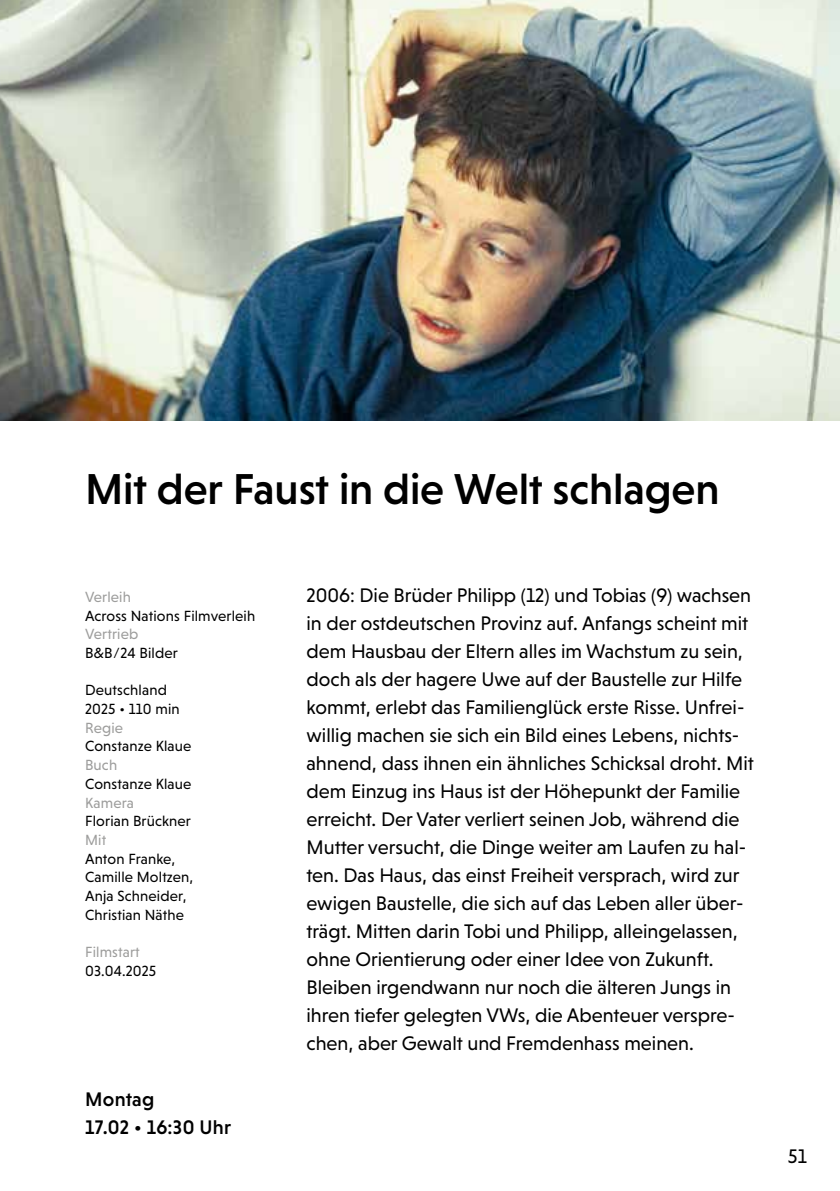
<style>
.page{position:relative;width:840px;height:1191px;background:#fff}
.page>*{position:absolute;margin:0;border:0;box-sizing:border-box;transform-origin:0 0}
.t1{font:500 44px "Niveau Grotesk";letter-spacing:-.005em;color:#000}
.t2{font:20px/28px "Niveau Grotesk";color:#000}
.t3{font:500 20px/28px "Niveau Grotesk";letter-spacing:.015em;color:#000}
.t4{font:15px/18.6px "Niveau Grotesk";letter-spacing:.01em;color:#000}
.t5{font:15px "Niveau Grotesk";letter-spacing:.01em;color:#9d9d9c}
</style>
<div class="page">
<img style="left:0;top:0;width:839px;height:420px">
<h1 class="t1" style="left:85px;top:464px;width:635px">Mit der Faust in die Welt schlagen</h1>
<p class="t5" style="left:85px;top:588px;width:47px">Verleih</p>
<p class="t4" style="left:85px;top:606px;width:171px">Across Nations Filmverleih</p>
<p class="t5" style="left:85px;top:626px;width:55px">Vertrieb</p>
<p class="t4" style="left:85px;top:643px;width:94px">B&amp;B/24 Bilder</p>
<p class="t4" style="left:85px;top:681px;width:96px">Deutschland<br>2025 • 110 min</p>
<p class="t5" style="left:85px;top:719px;width:39px">Regie</p>
<p class="t4" style="left:85px;top:737px;width:108px">Constanze Klaue</p>
<p class="t5" style="left:85px;top:756px;width:34px">Buch</p>
<p class="t4" style="left:85px;top:774px;width:108px">Constanze Klaue</p>
<p class="t5" style="left:85px;top:794px;width:50px">Kamera</p>
<p class="t4" style="left:85px;top:811px;width:107px">Florian Brückner</p>
<p class="t5" style="left:85px;top:831px;width:23px">Mit</p>
<p class="t4" style="left:85px;top:849px;width:110px">Anton Franke,<br>Camille Moltzen,<br>Anja Schneider,<br>Christian Näthe</p>
<p class="t5" style="left:85px;top:943px;width:56px">Filmstart</p>
<p class="t4" style="left:85px;top:961px;width:72px">03.04.2025</p>
<p class="t3" style="left:85px;top:1085px;width:147px">Montag<br>17.02 • 16:30 Uhr</p>
<p class="t2" style="left:306px;top:581px;width:448px">2006: Die Brüder Philipp (12) und Tobias (9) wachsen in der ostdeutschen Provinz auf. Anfangs scheint mit dem Hausbau der Eltern alles im Wachstum zu sein, doch als der hagere Uwe auf der Baustelle zur Hilfe kommt, erlebt das Familienglück erste Risse. Unfrei&shy;willig machen sie sich ein Bild eines Lebens, nichts&shy;ahnend, dass ihnen ein ähnliches Schicksal droht. Mit dem Einzug ins Haus ist der Höhepunkt der Familie erreicht. Der Vater verliert seinen Job, während die Mutter versucht, die Dinge weiter am Laufen zu hal&shy;ten. Das Haus, das einst Freiheit versprach, wird zur ewigen Baustelle, die sich auf das Leben aller über&shy;trägt. Mitten darin Tobi und Philipp, alleingelassen, ohne Orientierung oder einer Idee von Zukunft.<br>Bleiben irgendwann nur noch die älteren Jungs in ihren tiefer gelegten VWs, die Abenteuer verspre&shy;chen, aber Gewalt und Fremdenhass meinen.</p>
<p class="t2" style="left:787px;top:1142px;width:21px">51</p>
</div>
